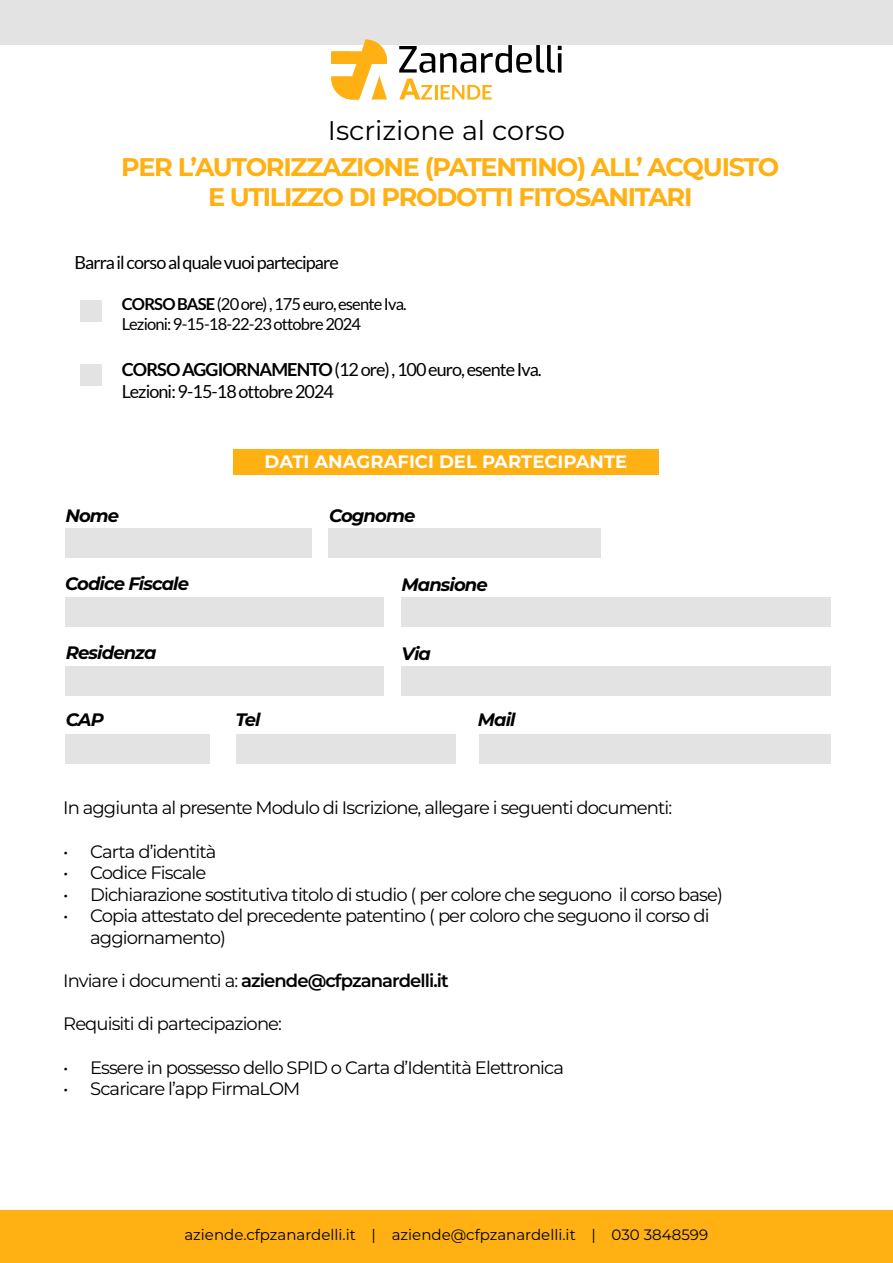
<style>
.page{position:relative;width:893px;height:1263px;background:#fff}
.page>*{position:absolute;margin:0;border:0;box-sizing:border-box;transform-origin:0 0}
.t1{font:27px "Montserrat";color:#000}
.t2{font:700 25.5px/30.6px "Montserrat";letter-spacing:-.05em;color:#ffb012;text-align:center}
.t3{font:18px/21.6px "Montserrat";letter-spacing:-.05em;color:#000}
.t4{font:18px/21.6px "Lato";letter-spacing:-.05em;color:#000}
.t5{font:italic 700 18px "Montserrat";letter-spacing:-.05em;color:#000}
.t6{font:600 18px "Montserrat";letter-spacing:-.05em;color:#000}
.t7{font:700 18px "Montserrat";color:#fff}
.t8{font:16.5px/19.8px "Lato";letter-spacing:-.05em;color:#000}
.t9{font:15px "Montserrat";color:#000}
.s1{font-weight:700}
.s2{font-weight:400}
</style>
<div class="page">
<div style="left:0;top:1210px;width:893px;height:53px;background:#ffb012"></div>
<div style="left:0;top:0;width:892px;height:45px;background:#e3e3e3"></div>
<svg style="left:399px;top:45px;width:163px;height:28px"></svg>
<svg style="left:399px;top:79px;width:93px;height:21px"></svg>
<svg style="left:349px;top:40px;width:38px;height:60px"></svg>
<svg style="left:331px;top:51px;width:18px;height:49px"></svg>
<div style="left:80px;top:300px;width:22px;height:22px;background:#e3e3e3"></div>
<div style="left:233px;top:449px;width:425px;height:26px;background:#ffb012"></div>
<div style="left:65px;top:528px;width:246px;height:30px;background:#e3e3e3"></div>
<div style="left:65px;top:597px;width:319px;height:30px;background:#e3e3e3"></div>
<div style="left:401px;top:597px;width:430px;height:30px;background:#e3e3e3"></div>
<div style="left:328px;top:528px;width:273px;height:30px;background:#e3e3e3"></div>
<div style="left:65px;top:666px;width:318px;height:29px;background:#e3e3e3"></div>
<div style="left:65px;top:734px;width:145px;height:30px;background:#e3e3e3"></div>
<div style="left:236px;top:734px;width:220px;height:30px;background:#e3e3e3"></div>
<div style="left:479px;top:734px;width:352px;height:30px;background:#e3e3e3"></div>
<div style="left:402px;top:666px;width:429px;height:30px;background:#e3e3e3"></div>
<div style="left:80px;top:364px;width:21px;height:22px;background:#e3e3e3"></div>
<h1 class="t1" style="left:328px;top:112px;width:239px">Iscrizione al corso</h1>
<h2 class="t2" style="left:121px;top:150px;width:659px">PER L’AUTORIZZAZIONE (PATENTINO) ALL’ ACQUISTO<br>E UTILIZZO DI PRODOTTI FITOSANITARI</h2>
<p class="t4" style="left:74px;top:251px;width:266px">Barra il corso al quale vuoi partecipare</p>
<p class="t8" style="left:122px;top:294px;width:287px"><span class="s1">CORSO BASE</span> (20 ore) , 175 euro, esente Iva.<br>Lezioni: 9-15-18-22-23 ottobre 2024</p>
<p class="t4" style="left:122px;top:359px;width:422px"><span class="s1">CORSO AGGIORNAMENTO</span> (12 ore) , 100 euro, esente Iva.<br>Lezioni: 9-15-18 ottobre 2024</p>
<p class="t7" style="left:264px;top:449px;width:364px">DATI ANAGRAFICI DEL PARTECIPANTE</p>
<p class="t5" style="left:65px;top:502px;width:55px">Nome</p>
<p class="t5" style="left:329px;top:502px;width:88px">Cognome</p>
<p class="t5" style="left:65px;top:571px;width:125px">Codice Fiscale</p>
<p class="t5" style="left:402px;top:572px;width:88px">Mansione</p>
<p class="t5" style="left:66px;top:639px;width:92px">Residenza</p>
<p class="t5" style="left:402px;top:640px;width:31px">Via</p>
<p class="t5" style="left:66px;top:707px;width:40px">CAP</p>
<p class="t5" style="left:235px;top:707px;width:27px">Tel</p>
<p class="t5" style="left:478px;top:707px;width:39px">Mail</p>
<p class="t3" style="left:63px;top:796px;width:611px">In aggiunta al presente Modulo di Iscrizione, allegare i seguenti documenti:</p>
<p class="t3" style="left:63px;top:840px;width:155px">• Carta d’identità</p>
<p class="t3" style="left:63px;top:861px;width:145px">• Codice Fiscale</p>
<p class="t3" style="left:63px;top:883px;width:661px">• Dichiarazione sostitutiva titolo di studio ( per colore che seguono il corso base)</p>
<p class="t3" style="left:90px;top:904px;width:621px;text-indent:-27px">• Copia attestato del precedente patentino ( per coloro che seguono il corso di aggiornamento)</p>
<p class="t6" style="left:63px;top:968px;width:387px"><span class="s2">Inviare i documenti a:</span> aziende@cfpzanardelli.it</p>
<p class="t3" style="left:63px;top:1012px;width:220px">Requisiti di partecipazione:</p>
<p class="t3" style="left:63px;top:1056px;width:502px">• Essere in possesso dello SPID o Carta d’Identità Elettronica</p>
<p class="t3" style="left:63px;top:1077px;width:239px">• Scaricare l’app FirmaLOM</p>
<p class="t9" style="left:184px;top:1224px;width:525px">aziende.cfpzanardelli.it | aziende@cfpzanardelli.it | 030 3848599</p>
</div>
